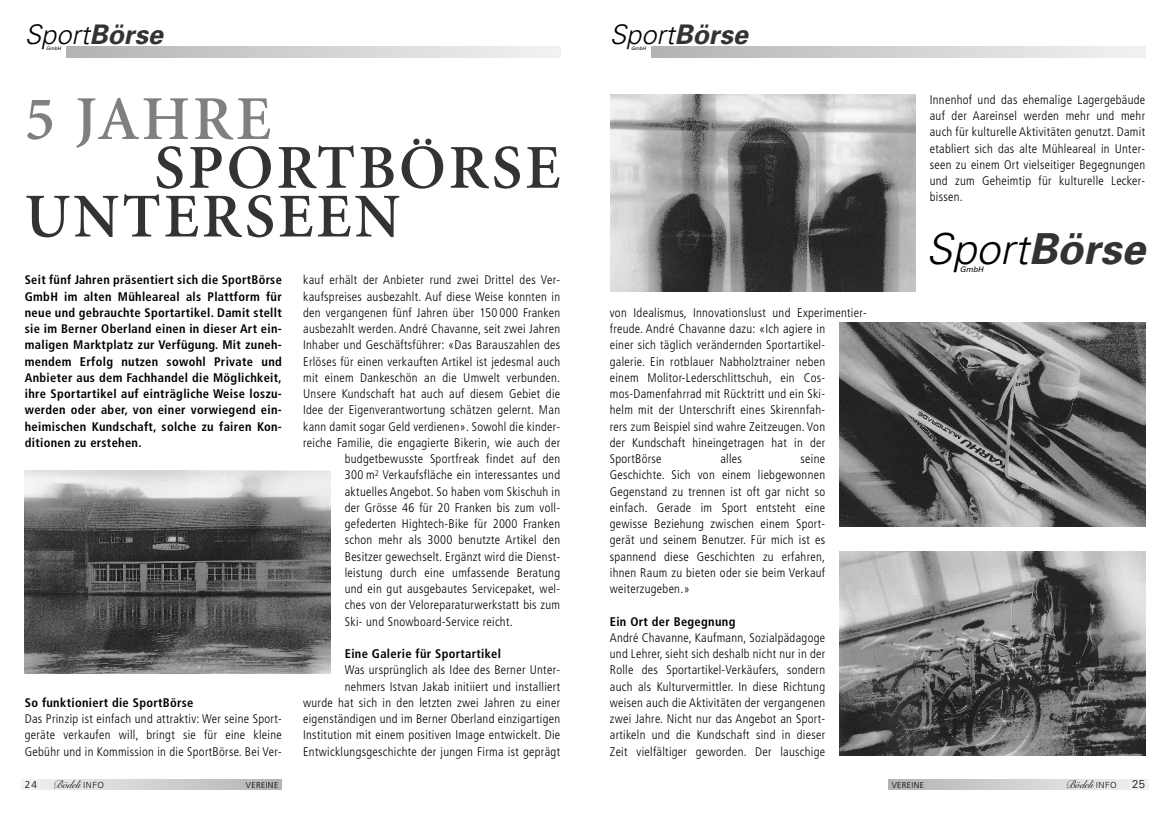
<style>
.page{position:relative;width:1170px;height:815px;background:#fff}
.page>*{position:absolute;margin:0;border:0;box-sizing:border-box;transform-origin:0 0}
.t1{font:600 62.5px/48.8px "Minion";letter-spacing:.05em;color:#333}
.t2{font:600 62.5px "Minion";letter-spacing:.05em;color:#808080}
.t3{font:italic 300 42.75px "Univers";color:#000}
.t4{font:italic 300 27px "Univers";color:#000}
.t5{font:300 condensed 12.5px/16.2px "Frutiger";letter-spacing:.025em;color:#000;text-align:justify}
.t6{font:700 condensed 12.5px/16.2px "Frutiger";letter-spacing:.025em;color:#000;text-align:justify}
.t7{font:11.25px "Judith";color:#000}
.t8{font:300 11.25px "Univers";color:#000}
.t9{font:300 10px "Frutiger";color:#000}
.t10{font:300 8.5px "Frutiger";letter-spacing:.045em;color:#000}
.t11{font:italic 7.75px "Univers";color:#000}
.t12{font:italic 4.88px "Univers";color:#000}
.s1{font-weight:700;color:#333}
.s2{font-family:"Univers";font-weight:300;font-size:8.5px}
</style>
<div class="page">
<svg style="left:66px;top:47px;width:494px;height:10px"></svg>
<svg style="left:21px;top:779px;width:261px;height:11px"></svg>
<svg style="left:888px;top:779px;width:260px;height:11px"></svg>
<svg style="left:651px;top:47px;width:493px;height:10px"></svg>
<img style="left:25px;top:470px;width:305px;height:203px">
<img style="left:610px;top:95px;width:305px;height:196px">
<img style="left:839px;top:323px;width:305px;height:203px">
<img style="left:839px;top:552px;width:305px;height:203px">
<h3 class="t4" style="left:25px;top:25px;width:139px">Sport<span class="s1">Börse</span></h3>
<p class="t12" style="left:46px;top:46px;width:16px">GmbH</p>
<h1 class="t2" style="left:25px;top:95px;width:247px">5 JAHRE</h1>
<h1 class="t1" style="left:25px;top:148px;width:537px;text-indent:129px">SPORTBÖRSE<br>UNTERSEEN</h1>
<p class="t6" style="left:25px;top:273px;width:258px">Seit fünf Jahren präsentiert sich die SportBörse GmbH im alten Mühleareal als Plattform für neue und gebrauchte Sportartikel. Damit stellt sie im Berner Oberland einen in dieser Art ein&shy;maligen Marktplatz zur Verfügung. Mit zuneh&shy;mendem Erfolg nutzen sowohl Private und Anbieter aus dem Fachhandel die Möglichkeit, ihre Sportartikel auf einträgliche Weise loszu&shy;werden oder aber, von einer vorwiegend ein&shy;heimischen Kundschaft, solche zu fairen Kon&shy;ditionen zu erstehen.</p>
<p class="t6" style="left:25px;top:695px;width:170px">So funktioniert die SportBörse</p>
<p class="t5" style="left:25px;top:712px;width:258px">Das Prinzip ist einfach und attraktiv: Wer seine Sport&shy;geräte verkaufen will, bringt sie für eine kleine Gebühr und in Kommission in die SportBörse. Bei Ver-</p>
<p class="t5" style="left:303px;top:273px;width:258px">kauf erhält der Anbieter rund zwei Drittel des Ver-</p>
<p class="t5" style="left:303px;top:289px;width:258px">kaufspreises ausbezahlt. Auf diese Weise konnten in</p>
<p class="t5" style="left:303px;top:305px;width:258px">den vergangenen fünf Jahren über 150 000 Franken</p>
<p class="t5" style="left:303px;top:322px;width:258px">ausbezahlt werden. André Chavanne, seit zwei Jahren</p>
<p class="t5" style="left:303px;top:338px;width:258px">Inhaber und Geschäftsführer: «Das Barauszahlen des</p>
<p class="t5" style="left:303px;top:354px;width:258px">Erlöses für einen verkauften Artikel ist jedesmal auch</p>
<p class="t5" style="left:303px;top:370px;width:258px">mit einem Dankeschön an die Umwelt verbunden.</p>
<p class="t5" style="left:303px;top:387px;width:258px">Unsere Kundschaft hat auch auf diesem Gebiet die</p>
<p class="t5" style="left:303px;top:403px;width:258px">Idee der Eigenverantwortung schätzen gelernt. Man</p>
<p class="t5" style="left:303px;top:419px;width:258px">kann damit sogar Geld verdienen». Sowohl die kinder-</p>
<p class="t5" style="left:303px;top:435px;width:258px">reiche Familie, die engagierte Bikerin, wie auch der</p>
<p class="t5" style="left:345px;top:452px;width:217px">budgetbewusste Sportfreak findet auf den</p>
<p class="t5" style="left:345px;top:468px;width:217px">300 m<sup>2</sup> Verkaufsfläche ein interessantes und</p>
<p class="t5" style="left:345px;top:484px;width:217px">aktuelles Angebot. So haben vom Skischuh in</p>
<p class="t5" style="left:345px;top:500px;width:217px">der Grösse 46 für 20 Franken bis zum voll-</p>
<p class="t5" style="left:345px;top:517px;width:217px">gefederten Hightech-Bike für 2000 Franken</p>
<p class="t5" style="left:345px;top:533px;width:217px">schon mehr als 3000 benutzte Artikel den</p>
<p class="t5" style="left:345px;top:549px;width:217px">Besitzer gewechselt. Ergänzt wird die Dienst-</p>
<p class="t5" style="left:345px;top:565px;width:217px">leistung durch eine umfassende Beratung</p>
<p class="t5" style="left:345px;top:582px;width:217px">und ein gut ausgebautes Servicepaket, wel-</p>
<p class="t5" style="left:345px;top:598px;width:217px">ches von der Veloreparaturwerkstatt bis zum</p>
<p class="t5" style="left:345px;top:614px;width:169px">Ski- und Snowboard-Service reicht.</p>
<p class="t6" style="left:345px;top:647px;width:158px">Eine Galerie für Sportartikel</p>
<p class="t5" style="left:303px;top:663px;width:258px;text-align:right">Was ursprünglich als Idee des Berner Unter&shy;nehmers Istvan Jakab initiiert und installiert<br>wurde hat sich in den letzten zwei Jahren zu einer eigenständigen und im Berner Oberland einzigartigen Institution mit einem positiven Image entwickelt. Die Entwicklungsgeschichte der jungen Firma ist geprägt</p>
<h3 class="t4" style="left:609px;top:25px;width:139px">Sport<span class="s1">Börse</span></h3>
<p class="t12" style="left:631px;top:46px;width:16px">GmbH</p>
<p class="t5" style="left:609px;top:305px;width:258px;text-align:left">von Idealismus, Innovationslust und Experimentier&shy;freude. André Chavanne dazu: «Ich agiere in<br>einer sich täglich verändernden Sportartikel-<br>galerie. Ein rotblauer Nabholztrainer neben<br>einem Molitor-Lederschlittschuh, ein Cos&shy;mos-Damenfahrrad mit Rücktritt und ein Ski-<br>helm mit der Unterschrift eines Skirennfah-<br>rers zum Beispiel sind wahre Zeitzeugen. Von<br>der Kundschaft hineingetragen hat in der SportBörse</p>
<p class="t5" style="left:720px;top:452px;width:23px">alles</p>
<p class="t5" style="left:609px;top:452px;width:217px;text-indent:191px">seine Geschichte. Sich von einem liebgewonnen Gegenstand zu trennen ist oft gar nicht so einfach. Gerade im Sport entsteht eine gewisse Beziehung zwischen einem Sport&shy;gerät und seinem Benutzer. Für mich ist es spannend diese Geschichten zu erfahren, ihnen Raum zu bieten oder sie beim Verkauf weiterzugeben.»</p>
<p class="t6" style="left:609px;top:614px;width:127px">Ein Ort der Begegnung</p>
<p class="t5" style="left:609px;top:630px;width:217px">André Chavanne, Kaufmann, Sozialpädagoge und Lehrer, sieht sich deshalb nicht nur in der Rolle des Sportartikel-Verkäufers, sondern auch als Kulturvermittler. In diese Richtung weisen auch die Aktivitäten der vergangenen zwei Jahre. Nicht nur das Angebot an Sport&shy;artikeln und die Kundschaft sind in dieser Zeit vielfältiger geworden. Der lauschige</p>
<p class="t5" style="left:929px;top:93px;width:217px">Innenhof und das ehemalige Lagergebäude auf der Aareinsel werden mehr und mehr auch für kulturelle Aktivitäten genutzt. Damit etabliert sich das alte Mühleareal in Unter&shy;seen zu einem Ort vielseitiger Begegnungen und zum Geheimtip für kulturelle Lecker&shy;bissen.</p>
<h2 class="t3" style="left:926px;top:233px;width:220px">Sport<span class="s1">Börse</span></h2>
<p class="t11" style="left:959px;top:267px;width:25px">GmbH</p>
<p class="t9" style="left:25px;top:781px;width:14px">24</p>
<p class="t7" style="left:53px;top:777px;width:52px">Bödeli <span class="s2">INFO</span></p>
<p class="t10" style="left:246px;top:781px;width:34px">VEREINE</p>
<p class="t10" style="left:891px;top:782px;width:34px">VEREINE</p>
<p class="t7" style="left:1065px;top:778px;width:52px">Bödeli <span class="s2">INFO</span></p>
<p class="t8" style="left:1131px;top:780px;width:14px">25</p>
</div>
